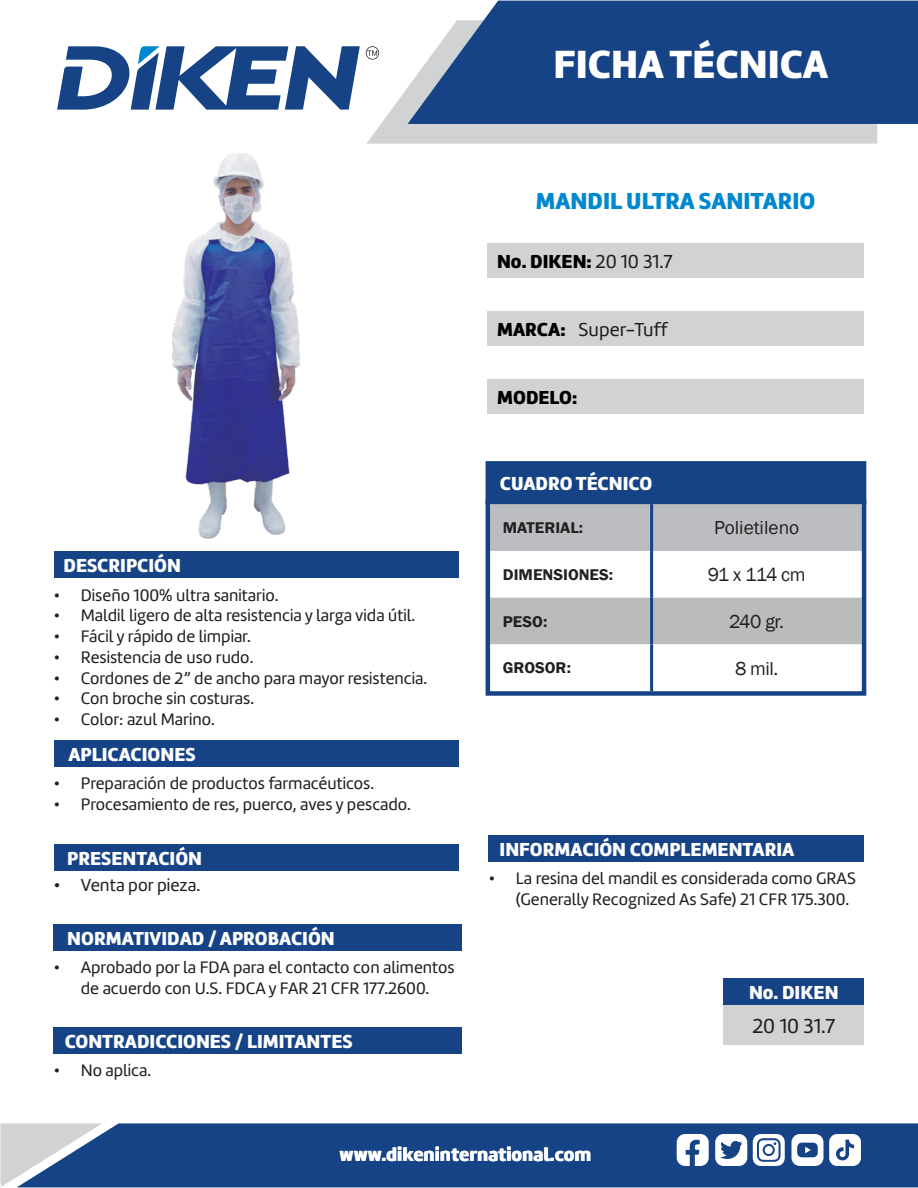
<style>
.page{position:relative;width:918px;height:1188px;background:#fff}
.page>*{position:absolute;margin:0;border:0;box-sizing:border-box;transform-origin:0 0}
.t1{font:40.8px "Amelia Basic Black";color:#fff}
.t2{font:24px "Amelia Basic Black";color:#0088ce}
.t3{font:21px "Amelia Basic";color:#231f20}
.t4{font:19.5px "Amelia Basic Black";color:#fff}
.t5{font:19.5px "Amelia Basic Black";color:#000}
.t6{font:19.5px "Amelia Basic";color:#231f20}
.t7{font:19.35px "Franklin Gothic";letter-spacing:-.015em;color:#231f20}
.t8{font:18px "Amelia Basic";color:#231f20}
.t9{font:17.25px/20.7px "Amelia Basic";color:#231f20;text-align:center}
.t10{font:600 15.9px "Franklin Gothic";color:#231f20;scale:1.05 1}
.s1{font-family:"Amelia Basic";color:#231f20}
.s2{font-family:"Amelia Basic Black";color:#000}
</style>
<div class="page">
<svg style="left:367px;top:52px;width:510px;height:92px;fill:#d1d2d4"></svg>
<svg style="left:57px;top:46px;width:303px;height:64px"></svg>
<svg style="left:366px;top:46px;width:13px;height:14px"></svg>
<svg style="left:408px;top:1px;width:510px;height:123px;background:#2b5490"></svg>
<div style="left:102px;top:1123px;width:816px;height:64px;background:#164386"></div>
<svg style="left:0;top:1123px;width:102px;height:64px;background:#97a7bf"></svg>
<svg style="left:677px;top:1134px;width:32px;height:32px"></svg>
<svg style="left:715px;top:1134px;width:32px;height:32px"></svg>
<svg style="left:753px;top:1134px;width:32px;height:32px"></svg>
<div style="left:765px;top:1146px;width:8px;height:8px;background:#fff;border-radius:50%"></div>
<svg style="left:791px;top:1134px;width:70px;height:32px"></svg>
<div style="left:54px;top:924px;width:408px;height:27px;background:#164386"></div>
<div style="left:54px;top:1027px;width:408px;height:27px;background:#164386"></div>
<div style="left:489px;top:836px;width:375px;height:26px;background:#164386"></div>
<div style="left:54px;top:844px;width:405px;height:27px;background:#164386"></div>
<div style="left:54px;top:740px;width:405px;height:27px;background:#164386"></div>
<div style="left:54px;top:552px;width:405px;height:26px;background:#164386"></div>
<div style="left:485px;top:461px;width:382px;height:36px;background:#164386"></div>
<div style="left:487px;top:312px;width:377px;height:34px;background:#d1d2d4"></div>
<div style="left:487px;top:244px;width:377px;height:34px;background:#d1d2d4"></div>
<div style="left:487px;top:379px;width:377px;height:34px;background:#d1d2d4"></div>
<svg style="left:485px;top:497px;width:382px;height:199px"></svg>
<div style="left:724px;top:978px;width:140px;height:28px;background:#164386"></div>
<div style="left:724px;top:1006px;width:140px;height:39px;background:#d1d2d4"></div>
<img style="left:172px;top:153px;width:129px;height:386px">
<h1 class="t1" style="left:553px;top:40px;width:276px">FICHA TÉCNICA</h1>
<p class="t2" style="left:536px;top:186px;width:281px">MANDIL ULTRA SANITARIO</p>
<p class="t5" style="left:497px;top:250px;width:177px">No. DIKEN: <span class="s1">20 10 31.7</span></p>
<p class="t6" style="left:497px;top:318px;width:171px"><span class="s2">MARCA:</span> Super-Tuff</p>
<p class="t5" style="left:497px;top:385px;width:82px">MODELO:</p>
<p class="t4" style="left:64px;top:554px;width:119px">DESCRIPCIÓN</p>
<p class="t9" style="left:54px;top:585px;width:226px">• Diseño 100% ultra sanitario.</p>
<p class="t9" style="left:54px;top:605px;width:363px">• Maldil ligero de alta resistencia y larga vida útil.</p>
<p class="t9" style="left:54px;top:626px;width:199px">• Fácil y rápido de limpiar.</p>
<p class="t9" style="left:54px;top:647px;width:201px">• Resistencia de uso rudo.</p>
<p class="t9" style="left:54px;top:668px;width:375px">• Cordones de 2” de ancho para mayor resistencia.</p>
<p class="t9" style="left:54px;top:688px;width:202px">• Con broche sin costuras.</p>
<p class="t9" style="left:54px;top:709px;width:163px">• Color: azul Marino.</p>
<p class="t4" style="left:68px;top:742px;width:129px">APLICACIONES</p>
<p class="t9" style="left:54px;top:773px;width:322px">• Preparación de productos farmacéuticos.</p>
<p class="t9" style="left:54px;top:794px;width:359px">• Procesamiento de res, puerco, aves y pescado.</p>
<p class="t4" style="left:67px;top:846px;width:136px">PRESENTACIÓN</p>
<p class="t8" style="left:54px;top:875px;width:148px">• Venta por pieza.</p>
<p class="t4" style="left:67px;top:927px;width:269px">NORMATIVIDAD / APROBACIÓN</p>
<p class="t9" style="left:54px;top:957px;width:402px">• Aprobado por la FDA para el contacto con alimentos de acuerdo con U.S. FDCA y FAR 21 CFR 177.2600.</p>
<p class="t4" style="left:65px;top:1030px;width:289px">CONTRADICCIONES / LIMITANTES</p>
<p class="t9" style="left:54px;top:1060px;width:99px">• No aplica.</p>
<p class="t4" style="left:500px;top:472px;width:154px">CUADRO TÉCNICO</p>
<p class="t10" style="left:503px;top:518px;width:78px">MATERIAL:</p>
<p class="t7" style="left:714px;top:516px;width:87px">Polietileno</p>
<p class="t10" style="left:503px;top:565px;width:107px">DIMENSIONES:</p>
<p class="t7" style="left:708px;top:563px;width:99px">91 x 114 cm</p>
<p class="t10" style="left:503px;top:612px;width:44px">PESO:</p>
<p class="t7" style="left:729px;top:609px;width:56px">240 gr.</p>
<p class="t10" style="left:503px;top:658px;width:66px">GROSOR:</p>
<p class="t7" style="left:735px;top:656px;width:45px">8 mil.</p>
<p class="t4" style="left:500px;top:838px;width:296px">INFORMACIÓN COMPLEMENTARIA</p>
<p class="t9" style="left:516px;top:868px;width:342px;text-align:left;text-indent:-27px">• La resina del mandil es considerada como GRAS (Generally Recognized As Safe) 21 CFR 175.300.</p>
<p class="t4" style="left:749px;top:981px;width:91px">No. DIKEN</p>
<p class="t3" style="left:752px;top:1014px;width:85px">20 10 31.7</p>
<p class="t4" style="left:340px;top:1143px;width:253px">www.dikeninternational.com</p>
</div>
